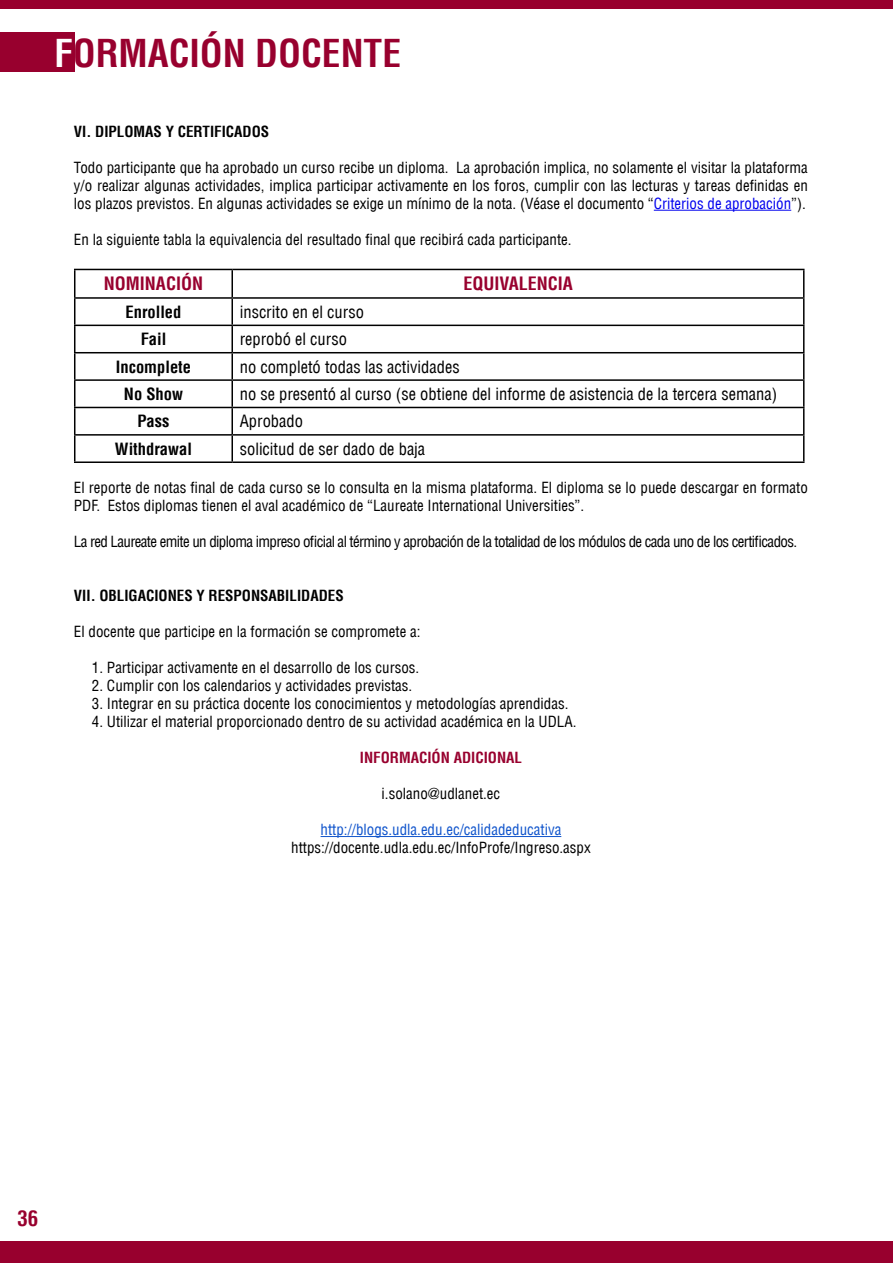
<style>
.page{position:relative;width:893px;height:1263px;background:#fff}
.page>*{position:absolute;margin:0;border:0;box-sizing:border-box;transform-origin:0 0}
.t1{font:700 condensed 37.5px "Helvetica LT";color:#98002e}
.t2{font:700 condensed 21px "Helvetica LT";color:#98002e}
.t3{font:700 condensed 18px "Helvetica LT";color:#98002e}
.t4{font:condensed 16.5px "Helvetica LT";color:#000}
.t5{font:700 condensed 16.5px "Helvetica LT";color:#000}
.t6{font:condensed 15px/18px "Helvetica LT";color:#000;text-align:justify}
.t7{font:condensed 15px "Helvetica LT";letter-spacing:-.04em;color:#000}
.t8{font:700 condensed 15px "Helvetica LT";color:#000}
.t9{font:condensed 15px "Helvetica LT";color:#15c}
.t10{font:700 condensed 15px "Helvetica LT";color:#98002e}
.s1{color:#fff}
.s2{color:#00e}
</style>
<div class="page">
<div style="left:0;top:1242px;width:893px;height:21px;background:#98002e"></div>
<div style="left:0;top:0;width:893px;height:9px;background:#98002e"></div>
<hr style="left:654px;top:210px;width:137px;height:1px;background:#00e">
<hr style="left:321px;top:836px;width:240px;height:1px;background:#15c">
<hr style="left:74px;top:269px;width:158px;height:1px;background:#000">
<hr style="left:232px;top:269px;width:572px;height:1px;background:#000">
<hr style="left:231px;top:270px;width:2px;height:27px;background:#000">
<hr style="left:74px;top:297px;width:158px;height:2px;background:#000">
<hr style="left:232px;top:297px;width:572px;height:2px;background:#000">
<hr style="left:231px;top:299px;width:2px;height:26px;background:#000">
<hr style="left:74px;top:325px;width:158px;height:1px;background:#000">
<hr style="left:232px;top:325px;width:572px;height:1px;background:#000">
<hr style="left:231px;top:326px;width:2px;height:26px;background:#000">
<hr style="left:74px;top:352px;width:158px;height:1px;background:#000">
<hr style="left:232px;top:352px;width:572px;height:1px;background:#000">
<hr style="left:231px;top:353px;width:2px;height:26px;background:#000">
<hr style="left:74px;top:379px;width:158px;height:2px;background:#000">
<hr style="left:232px;top:379px;width:572px;height:2px;background:#000">
<hr style="left:231px;top:381px;width:2px;height:26px;background:#000">
<hr style="left:74px;top:407px;width:158px;height:1px;background:#000">
<hr style="left:232px;top:407px;width:572px;height:1px;background:#000">
<hr style="left:231px;top:408px;width:2px;height:26px;background:#000">
<hr style="left:74px;top:434px;width:158px;height:2px;background:#000">
<svg style="left:74px;top:270px;width:1px;height:191px"></svg>
<hr style="left:232px;top:434px;width:572px;height:2px;background:#000">
<hr style="left:231px;top:436px;width:2px;height:25px;background:#000">
<svg style="left:803px;top:270px;width:1px;height:191px"></svg>
<hr style="left:74px;top:461px;width:158px;height:2px;background:#000">
<hr style="left:232px;top:461px;width:572px;height:2px;background:#000">
<div style="left:0;top:32px;width:74px;height:40px;background:#98002e"></div>
<h1 class="t1" style="left:54px;top:29px;width:349px"><span class="s1">F</span>ORMACIÓN DOCENTE</h1>
<p class="t8" style="left:74px;top:122px;width:197px">VI. DIPLOMAS Y CERTIFICADOS</p>
<p class="t6" style="left:74px;top:158px;width:735px">Todo participante que ha aprobado un curso recibe un diploma. La aprobación implica, no solamente el visitar la plataforma y/o realizar algunas actividades, implica participar activamente en los foros, cumplir con las lecturas y tareas definidas en los plazos previstos. En algunas actividades se exige un mínimo de la nota. (Véase el documento “<span class="s2">Criterios de aprobación</span>”).</p>
<p class="t6" style="left:74px;top:230px;width:499px">En la siguiente tabla la equivalencia del resultado final que recibirá cada participante.</p>
<p class="t3" style="left:104px;top:273px;width:101px">NOMINACIÓN</p>
<p class="t3" style="left:463px;top:273px;width:111px">EQUIVALENCIA</p>
<p class="t5" style="left:126px;top:301px;width:57px">Enrolled</p>
<p class="t4" style="left:240px;top:301px;width:126px">inscrito en el curso</p>
<p class="t5" style="left:141px;top:329px;width:27px">Fail</p>
<p class="t4" style="left:240px;top:329px;width:109px">reprobó el curso</p>
<p class="t5" style="left:116px;top:356px;width:77px">Incomplete</p>
<p class="t4" style="left:240px;top:356px;width:221px">no completó todas las actividades</p>
<p class="t5" style="left:124px;top:384px;width:61px">No Show</p>
<p class="t4" style="left:240px;top:384px;width:539px">no se presentó al curso (se obtiene del informe de asistencia de la tercera semana)</p>
<p class="t5" style="left:137px;top:411px;width:34px">Pass</p>
<p class="t4" style="left:240px;top:411px;width:65px">Aprobado</p>
<p class="t5" style="left:115px;top:438px;width:79px">Withdrawal</p>
<p class="t4" style="left:240px;top:438px;width:187px">solicitud de ser dado de baja</p>
<p class="t6" style="left:74px;top:478px;width:735px">El reporte de notas final de cada curso se lo consulta en la misma plataforma. El diploma se lo puede descargar en formato<br>PDF. Estos diplomas tienen el aval académico de “Laureate International Universities”.</p>
<p class="t7" style="left:74px;top:532px;width:725px">La red Laureate emite un diploma impreso oficial al término y aprobación de la totalidad de los módulos de cada uno de los certificados.</p>
<p class="t8" style="left:74px;top:586px;width:271px">VII. OBLIGACIONES Y RESPONSABILIDADES</p>
<p class="t6" style="left:74px;top:622px;width:348px">El docente que participe en la formación se compromete a:</p>
<p class="t6" style="left:92px;top:658px;width:329px">1. Participar activamente en el desarrollo de los cursos.</p>
<p class="t6" style="left:92px;top:676px;width:322px">2. Cumplir con los calendarios y actividades previstas.</p>
<p class="t6" style="left:92px;top:694px;width:478px">3. Integrar en su práctica docente los conocimientos y metodologías aprendidas.</p>
<p class="t6" style="left:92px;top:712px;width:486px">4. Utilizar el material proporcionado dentro de su actividad académica en la UDLA.</p>
<p class="t10" style="left:360px;top:748px;width:164px">INFORMACIÓN ADICIONAL</p>
<p class="t6" style="left:382px;top:784px;width:120px">i.solano@udlanet.ec</p>
<p class="t9" style="left:321px;top:820px;width:242px">http://blogs.udla.edu.ec/calidadeducativa</p>
<p class="t6" style="left:291px;top:838px;width:301px">https://docente.udla.edu.ec/InfoProfe/Ingreso.aspx</p>
<h2 class="t2" style="left:17px;top:1205px;width:22px">36</h2>
</div>
